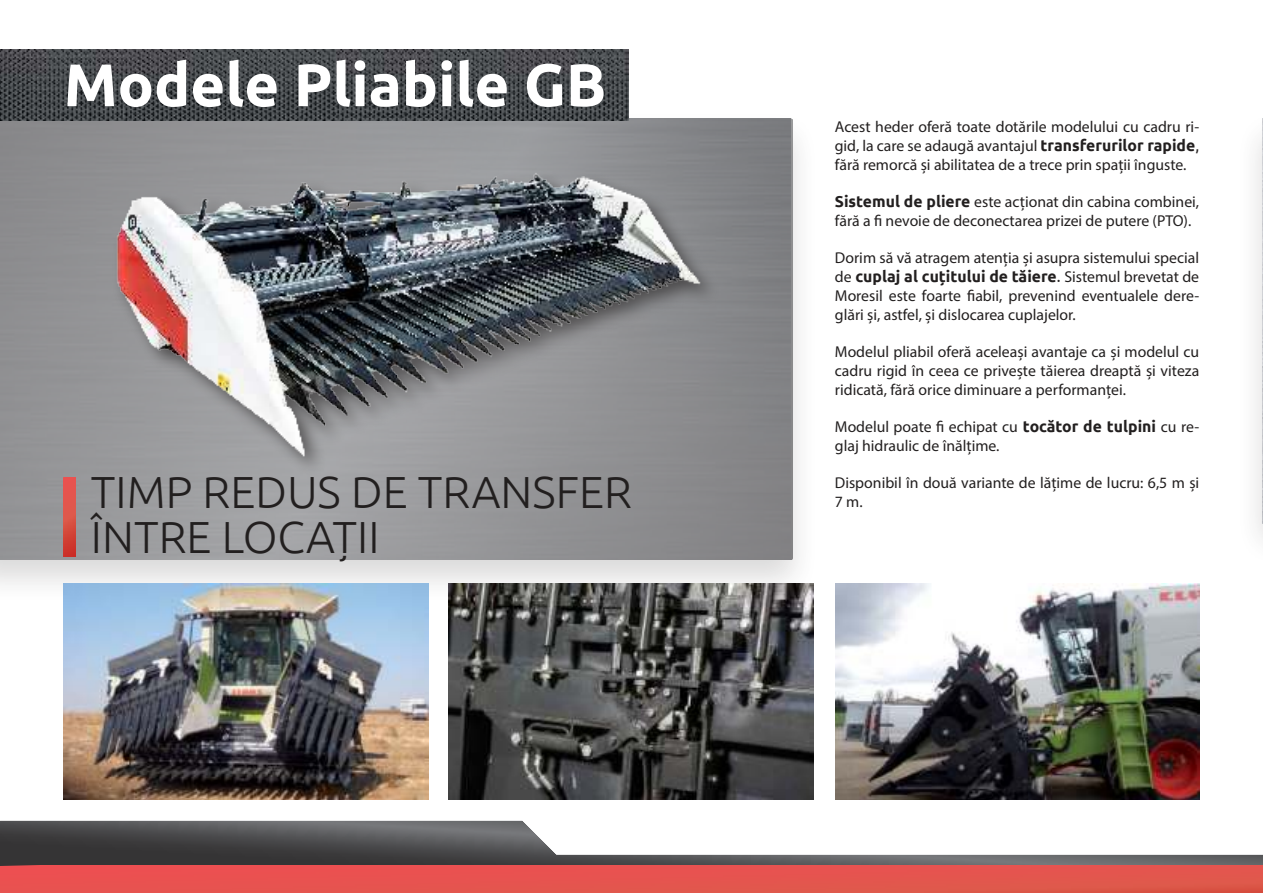
<style>
.page{position:relative;width:1263px;height:893px;background:#fff}
.page>*{position:absolute;margin:0;border:0;box-sizing:border-box;transform-origin:0 0}
.t1{font:700 60px "Ubuntu";color:#fff}
.t2{font:300 45px "Ubuntu";color:#221f1f}
.t3{font:15.75px/18.8px "Myriad Pro";color:#221f1f}
.t4{font:700 15.75px "Ubuntu";color:#221f1f}
.s1{font-family:"Ubuntu";font-weight:700}
.s2{font-family:"Ubuntu"}
.s3{font-family:"Myriad Pro";font-weight:400}
.s4{font-weight:400}
</style>
<div class="page">
<div style="left:1235px;top:109px;width:28px;height:459px;background:#fbfbfb"></div>
<img style="left:1262px;top:119px;width:1px;height:405px">
<div style="left:0;top:109px;width:819px;height:496px;background:#221f1f;opacity:.3"></div>
<img style="left:0;top:119px;width:792px;height:441px">
<img style="left:0;top:50px;width:629px;height:70px">
<img style="left:0;top:821px;width:1263px;height:45px">
<div style="left:0;top:866px;width:1263px;height:27px;background:#e6534f"></div>
<img style="left:64px;top:584px;width:364px;height:216px">
<img style="left:835px;top:584px;width:364px;height:216px">
<img style="left:449px;top:584px;width:365px;height:215px">
<img style="left:91px;top:138px;width:632px;height:339px">
<img style="left:64px;top:477px;width:12px;height:80px">
<h1 class="t1" style="left:64px;top:48px;width:544px">Modele Pliabile GB</h1>
<h2 class="t2" style="left:91px;top:464px;width:542px">TIMP REDUS DE TRANSFER</h2>
<h2 class="t2" style="left:91px;top:509px;width:290px">ÎNTRE LOCAȚII</h2>
<p class="t3" style="left:835px;top:119px;width:366px;text-align:justify">Acest heder oferă toate dotările modelului cu cadru ri&shy;gid, la care se adaugă avantajul <span class="s1">transferurilor rapide</span><span class="s2">, </span>fără remorcă și abilitatea de a trece prin spații înguste.</p>
<p class="t3" style="left:835px;top:194px;width:366px"><span class="s1">Sistemul de pliere</span> este acționat din cabina combinei, fără a fi nevoie de deconectarea prizei de putere (PTO).</p>
<p class="t3" style="left:835px;top:250px;width:366px">Dorim să vă atragem atenția și asupra sistemului special</p>
<p class="t4" style="left:835px;top:267px;width:366px"><span class="s3">de</span> cuplaj al cuțitului de tăiere<span class="s4">.</span> <span class="s3">Sistemul brevetat de</span></p>
<p class="t3" style="left:835px;top:288px;width:366px">Moresil este foarte fiabil, prevenind eventualele dere&shy;glări și, astfel, și dislocarea cuplajelor.</p>
<p class="t3" style="left:835px;top:344px;width:366px;text-align:justify">Modelul pliabil oferă aceleași avantaje ca și modelul cu cadru rigid în ceea ce privește tăierea dreaptă și viteza ridicată, fără orice diminuare a performanței.</p>
<p class="t3" style="left:835px;top:419px;width:366px">Modelul poate fi echipat cu <span class="s1">tocător de tulpini</span> cu re&shy;glaj hidraulic de înălțime.</p>
<p class="t3" style="left:835px;top:475px;width:366px">Disponibil în două variante de lățime de lucru: 6,5 m și</p>
<p class="t3" style="left:835px;top:494px;width:29px">7 m.</p>
</div>
